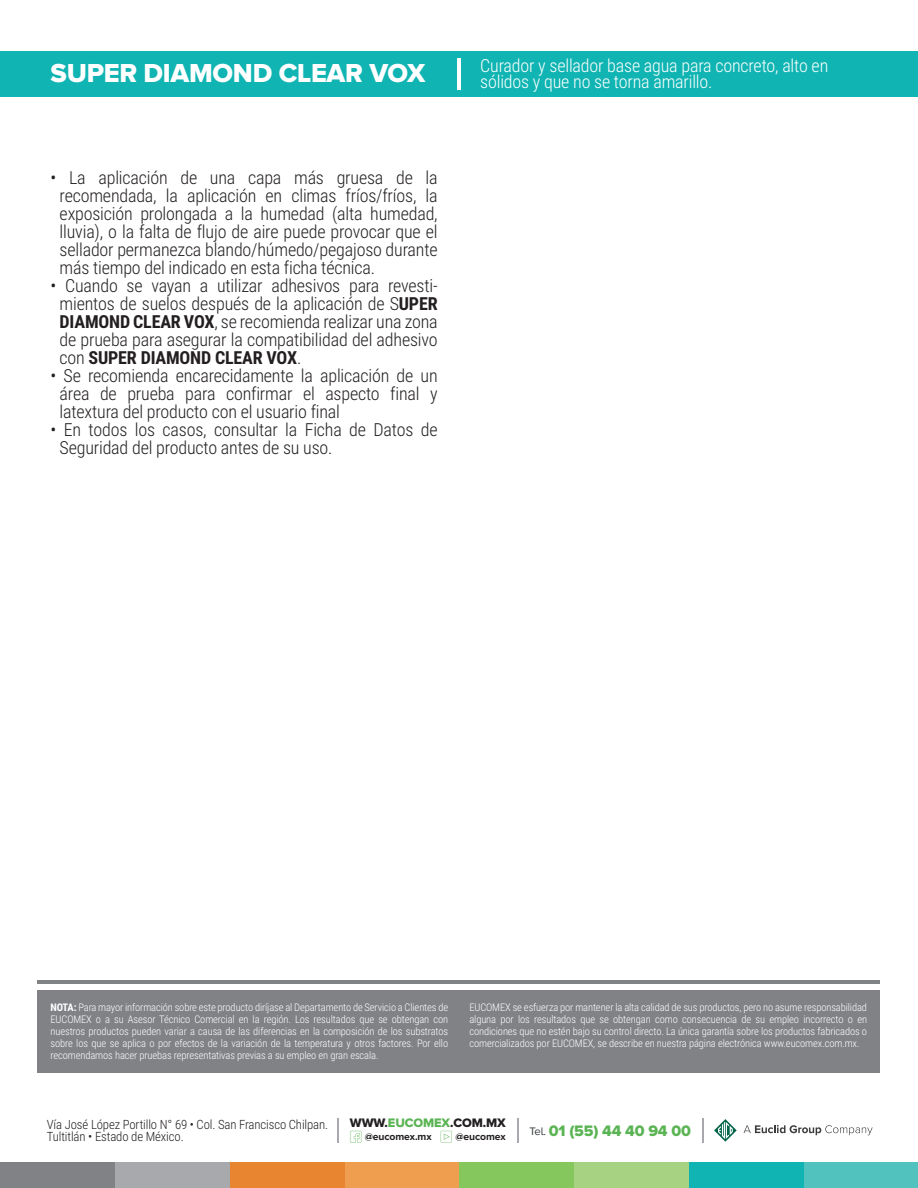
<style>
.page{position:relative;width:918px;height:1188px;background:#fff}
.page>*{position:absolute;margin:0;border:0;box-sizing:border-box;transform-origin:0 0}
.t1{font:27px "Proxima Nova A Extrabld";letter-spacing:-.01em;color:#fff}
.t2{font:300 18px/18px "Roboto Condensed";letter-spacing:-.01em;color:#231f20;text-align:justify}
.t3{font:300 18px "Roboto Condensed";letter-spacing:-.01em;color:#fff}
.t4{font:15.75px "Proxima Nova A Extrabld";letter-spacing:-.01em;color:#5ab453}
.t5{font:300 12.75px/12.8px "Roboto Condensed";letter-spacing:-.01em;color:#231f20}
.t6{font:12.75px "Proxima Nova A Extrabld";letter-spacing:-.01em;color:#231f20}
.t7{font:300 10.5px/12px "Roboto Condensed";letter-spacing:-.01em;color:#fff;text-align:justify}
.t8{font:700 10.35px "Proxima Nova A";letter-spacing:-.01em;color:#231f20}
.s1{font-weight:700}
.s2{color:#5ab453}
.s3{font-family:"Proxima Nova A";font-size:11.25px;color:#333739}
</style>
<div class="page">
<div style="left:37px;top:990px;width:843px;height:82px;background:#808285"></div>
<hr style="left:37px;top:980px;width:843px;height:3px;background:#808285">
<div style="left:804px;top:1162px;width:114px;height:26px;background:#52c2bf"></div>
<div style="left:689px;top:1162px;width:115px;height:26px;background:#10b5b3"></div>
<div style="left:574px;top:1162px;width:115px;height:26px;background:#a6d281"></div>
<div style="left:459px;top:1162px;width:115px;height:26px;background:#85c65d"></div>
<div style="left:345px;top:1162px;width:114px;height:26px;background:#ee9e4e"></div>
<div style="left:230px;top:1162px;width:115px;height:26px;background:#e88530"></div>
<div style="left:115px;top:1162px;width:115px;height:26px;background:#a8a9ad"></div>
<div style="left:0;top:1162px;width:115px;height:26px;background:#808285"></div>
<svg style="left:714px;top:1119px;width:23px;height:23px"></svg>
<svg style="left:744px;top:1125px;width:129px;height:10px"></svg>
<svg style="left:441px;top:1131px;width:11px;height:12px"></svg>
<svg style="left:350px;top:1131px;width:11px;height:12px"></svg>
<svg style="left:702px;top:1118px;width:1px;height:25px"></svg>
<svg style="left:517px;top:1118px;width:1px;height:25px"></svg>
<hr style="left:337px;top:1118px;width:2px;height:25px;background:#a8a9ad">
<div style="left:0;top:51px;width:918px;height:45px;background:#10b5b3"></div>
<hr style="left:457px;top:58px;width:4px;height:31px;background:#fff">
<h1 class="t1" style="left:51px;top:58px;width:376px">SUPER DIAMOND CLEAR VOX</h1>
<p class="t2" style="left:60px;top:168px;width:380px;text-indent:-9px">• La aplicación de una capa más gruesa de la recomendada, la aplicación en climas fríos/fríos, la exposición prolongada a la humedad (alta humedad, lluvia), o la falta de flujo de aire puede provocar que el sellador permanezca blando/húmedo/pegajoso durante más tiempo del indicado en esta ficha técnica.</p>
<p class="t2" style="left:60px;top:276px;width:380px;text-indent:-9px">• Cuando se vayan a utilizar adhesivos para revesti&shy;mientos de suelos después de la aplicación de S<span class="s1">UPER DIAMOND CLEAR VOX</span>, se recomienda realizar una zona de prueba para asegurar la compatibilidad del adhesivo con <span class="s1">SUPER DIAMOND CLEAR VOX</span>.</p>
<h2 class="t2" style="left:60px;top:366px;width:380px;text-indent:-9px">• Se recomienda encarecidamente la aplicación de un área de prueba para confirmar el aspecto final y latextura del producto con el usuario final</h2>
<h2 class="t2" style="left:60px;top:420px;width:380px;text-indent:-9px">• En todos los casos, consultar la Ficha de Datos de<br>Seguridad del producto antes de su uso.</h2>
<h2 class="t3" style="left:480px;top:53px;width:350px">Curador y sellador base agua para concreto, alto en</h2>
<h2 class="t3" style="left:480px;top:69px;width:234px">sólidos y que no se torna amarillo.</h2>
<p class="t7" style="left:51px;top:1001px;width:399px"><span class="s1">NOTA:</span> Para mayor información sobre este producto diríjase al Departamento de Servicio a Clientes de EUCOMEX o a su Asesor Técnico Comercial en la región. Los resultados que se obtengan con nuestros productos pueden variar a causa de las diferencias en la composición de los substratos sobre los que se aplica o por efectos de la variación de la temperatura y otros factores. Por ello recomendamos hacer pruebas representativas previas a su empleo en gran escala.</p>
<p class="t7" style="left:469px;top:1001px;width:399px">EUCOMEX se esfuerza por mantener la alta calidad de sus productos, pero no asume responsabilidad alguna por los resultados que se obtengan como consecuencia de su empleo incorrecto o en condiciones que no estén bajo su control directo. La única garantía sobre los productos fabricados o comercializados por EUCOMEX, se describe en nuestra página electrónica www.eucomex.com.mx.</p>
<p class="t6" style="left:350px;top:1115px;width:157px">WWW.<span class="s2">EUCOMEX</span>.COM.MX</p>
<p class="t8" style="left:365px;top:1131px;width:68px">@eucomex.mx</p>
<p class="t8" style="left:456px;top:1131px;width:52px">@eucomex</p>
<p class="t5" style="left:47px;top:1117px;width:283px">Vía José López Portillo N° 69 • Col. San Francisco Chilpan.<br>Tultitlán • Estado de México.</p>
<h3 class="t4" style="left:529px;top:1121px;width:163px"><span class="s3">Tel.</span> 01 (55) 44 40 94 00</h3>
</div>
